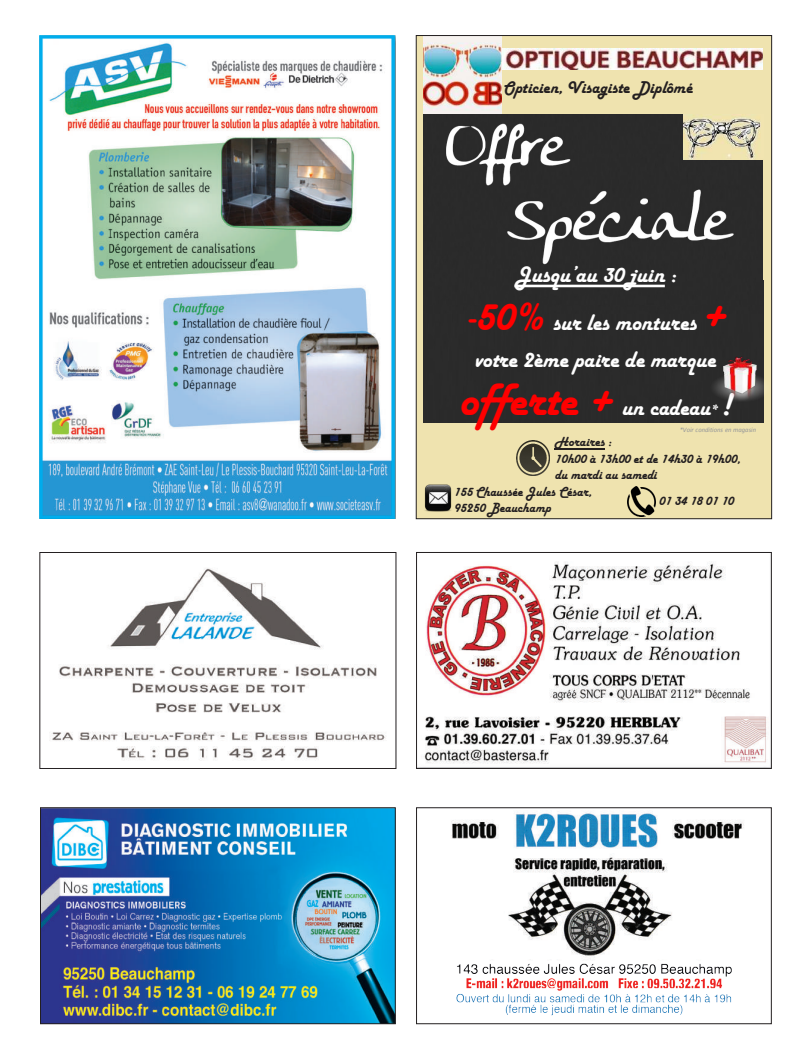
<style>
.page{position:relative;width:811px;height:1059px;background:#fff}
.page>*{position:absolute;margin:0;border:0;box-sizing:border-box;transform-origin:0 0}
.t1{font:47px "Harlow Solid";color:#f00}
.t2{font:35.25px "Harlow Solid";color:#fff}
.t3{font:23.5px/47.8px "Harlow Solid";color:#fff;text-align:center}
.t4{font:17.62px "Harlow Solid";color:#231f20}
.t5{font:13.75px "Harlow Solid";letter-spacing:.005em;color:#231f20}
.t6{font:italic 6.88px "Calibri";letter-spacing:.005em;color:#939598}
.s1{font-size:43.12px;color:#f00}
.s2{font-size:47px;color:#f00}
.s3{font-size:23.5px;color:#fff}
.s4{font-size:15.62px;color:#fff}
</style>
<div class="page">
<img style="left:40px;top:36px;width:356px;height:483px">
<img style="left:51px;top:568px;width:335px;height:192px">
<div style="left:39px;top:552px;width:357px;height:217px;border:1px solid #231f20"></div>
<img style="left:424px;top:562px;width:343px;height:202px">
<div style="left:416px;top:552px;width:355px;height:217px;border:1px solid #231f20"></div>
<img style="left:451px;top:811px;width:293px;height:205px">
<div style="left:416px;top:807px;width:355px;height:217px;border:1px solid #231f20"></div>
<img style="left:42px;top:809px;width:352px;height:213px">
<div style="left:40px;top:807px;width:356px;height:217px;border:1px solid #231f20"></div>
<div style="left:418px;top:37px;width:352px;height:480px;background:#efe3af"></div>
<img style="left:516px;top:441px;width:34px;height:34px">
<img style="left:649px;top:463px;width:21px;height:31px">
<hr style="left:555px;top:448px;width:50px;height:1px;background:#231f20">
<img style="left:420px;top:479px;width:36px;height:38px">
<img style="left:628px;top:487px;width:27px;height:29px">
<img style="left:501px;top:48px;width:261px;height:22px">
<img style="left:423px;top:37px;width:78px;height:76px">
<div style="left:424px;top:305px;width:339px;height:10px;background:#2a2a2a"></div>
<img style="left:424px;top:115px;width:339px;height:190px">
<div style="left:424px;top:315px;width:339px;height:107px;background:#2a2a2a"></div>
<svg style="left:514px;top:285px;width:151px;height:2px"></svg>
<img style="left:709px;top:356px;width:61px;height:46px">
<img style="left:683px;top:115px;width:81px;height:45px">
<p class="t4" style="left:503px;top:78px;width:190px">Opticien, Visagiste Diplômé</p>
<h3 class="t3" style="left:467px;top:253px;width:258px">Jusqu’au 30 juin :<br><span class="s1">-50%</span> sur les montures <span class="s2">+</span></h3>
<h3 class="t3" style="left:475px;top:337px;width:242px">votre 2ème paire de marque</h3>
<h1 class="t1" style="left:459px;top:373px;width:259px">offerte + <span class="s3">un cadeau</span><span class="s4">*</span></h1>
<h2 class="t2" style="left:721px;top:384px;width:11px">!</h2>
<p class="t6" style="left:680px;top:425px;width:78px">*Voir conditions en magasin</p>
<p class="t5" style="left:555px;top:434px;width:58px">Horaires :</p>
<p class="t5" style="left:555px;top:451px;width:187px">10h00 à 13h00 et de 14h30 à 19h00,</p>
<p class="t5" style="left:555px;top:467px;width:104px">du mardi au samedi</p>
<p class="t5" style="left:454px;top:483px;width:139px">155 Chaussée Jules César,</p>
<p class="t5" style="left:454px;top:500px;width:99px">95250 Beauchamp</p>
<p class="t5" style="left:659px;top:493px;width:77px">01 34 18 01 10</p>
</div>
